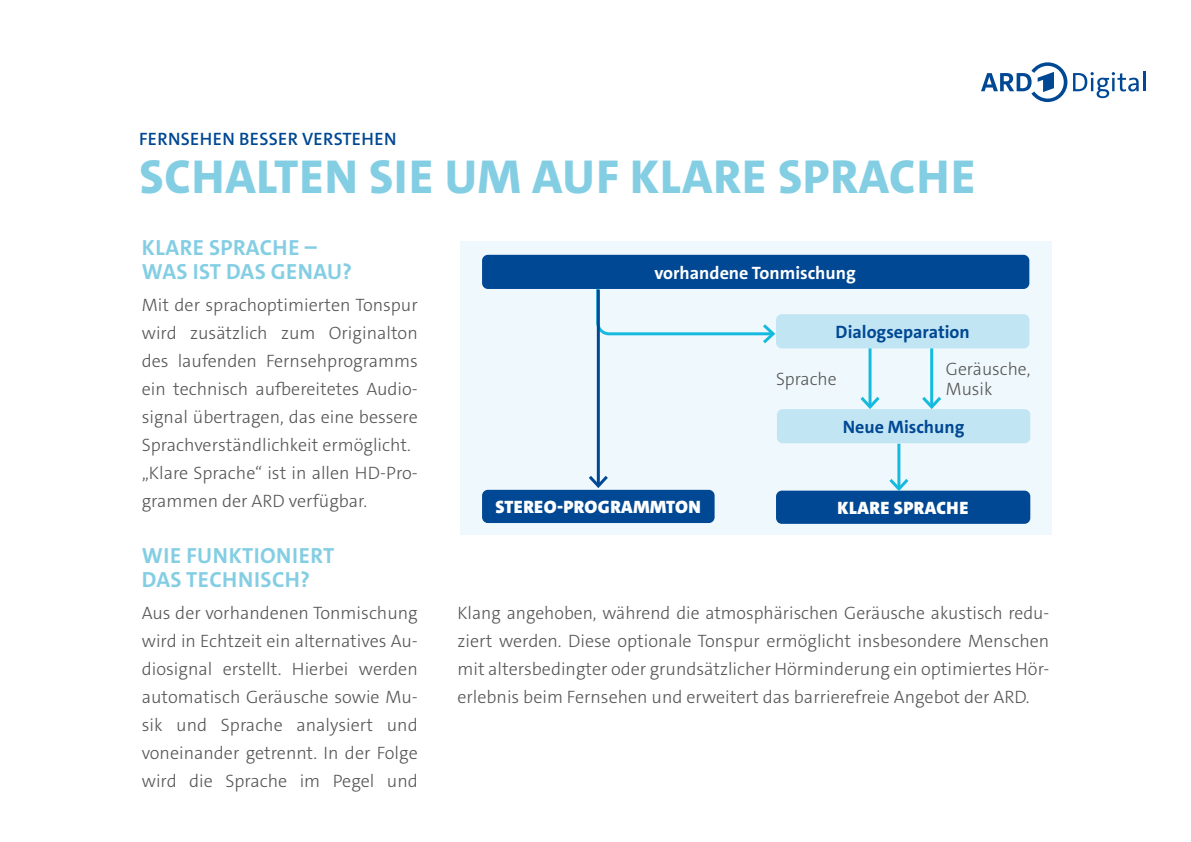
<style>
.page{position:relative;width:1191px;height:842px;background:#fff}
.page>*{position:absolute;margin:0;border:0;box-sizing:border-box;transform-origin:0 0}
.t1{font:800 48px "The Sans C5";letter-spacing:.02em;color:#84cee4}
.t2{font:700 22px/24px "The Sans C5";letter-spacing:.02em;color:#84cee4}
.t3{font:300 18px/28px "The Sans C5";color:#565655}
.t4{font:900 18px "The Sans C5 s";letter-spacing:.025em;color:#fff}
.t5{font:700 18px "The Sans C5 s";color:#004893}
.t6{font:600 18px "The Sans C5";letter-spacing:.02em;color:#004893}
.t7{font:700 18px "The Sans C5 s";color:#fff}
</style>
<div class="page">
<div style="left:460px;top:242px;width:592px;height:293px;background:#eff8fc"></div>
<div style="left:776px;top:314px;width:253px;height:34px;background:#c2e5f4;border-radius:6px"></div>
<div style="left:777px;top:409px;width:253px;height:34px;background:#c2e5f4;border-radius:6px"></div>
<div style="left:482px;top:490px;width:232px;height:33px;background:#004893;border-radius:6px"></div>
<div style="left:776px;top:491px;width:254px;height:33px;background:#004893;border-radius:6px"></div>
<hr style="left:897px;top:444px;width:3px;height:45px;background:#16bade">
<svg style="left:886px;top:476px;width:25px;height:15px"></svg>
<hr style="left:930px;top:348px;width:3px;height:59px;background:#16bade">
<svg style="left:922px;top:394px;width:20px;height:15px"></svg>
<hr style="left:868px;top:348px;width:3px;height:59px;background:#16bade">
<svg style="left:860px;top:394px;width:20px;height:15px"></svg>
<svg style="left:596px;top:289px;width:181px;height:57px"></svg>
<hr style="left:597px;top:290px;width:3px;height:196px;background:#004893">
<svg style="left:585px;top:473px;width:26px;height:17px"></svg>
<div style="left:482px;top:255px;width:547px;height:34px;background:#004893;border-radius:6px"></div>
<svg style="left:981px;top:62px;width:86px;height:40px"></svg>
<svg style="left:1073px;top:72px;width:72px;height:26px"></svg>
<p class="t6" style="left:139px;top:128px;width:259px">FERNSEHEN BESSER VERSTEHEN</p>
<h1 class="t1" style="left:139px;top:146px;width:837px">SCHALTEN SIE UM AUF KLARE SPRACHE</h1>
<p class="t2" style="left:142px;top:236px;width:212px">KLARE SPRACHE –<br>WAS IST DAS GENAU?</p>
<p class="t3" style="left:142px;top:291px;width:277px">Mit der sprachoptimierten Tonspur wird zusätzlich zum Originalton des laufenden Fernsehprogramms ein technisch aufbereitetes Audio&shy;signal übertragen, das eine bessere Sprachverständlichkeit ermöglicht. „Klare Sprache“ ist in allen HD-Pro&shy;grammen der ARD verfügbar.</p>
<p class="t2" style="left:142px;top:544px;width:194px">WIE FUNKTIONIERT<br>DAS TECHNISCH?</p>
<p class="t3" style="left:142px;top:599px;width:277px;text-align:justify">Aus der vorhandenen Tonmischung wird in Echtzeit ein alternatives Au&shy;diosignal erstellt. Hierbei werden automatisch Geräusche sowie Mu&shy;sik und Sprache analysiert und voneinander getrennt. In der Folge wird die Sprache im Pegel und</p>
<p class="t3" style="left:457px;top:599px;width:593px;text-align:justify">Klang angehoben, während die atmosphärischen Geräusche akustisch redu&shy;ziert werden. Diese optionale Tonspur ermöglicht insbesondere Menschen mit altersbedingter oder grundsätzlicher Hörminderung ein optimiertes Hör&shy;erlebnis beim Fernsehen und erweitert das barrierefreie Angebot der ARD.</p>
<p class="t7" style="left:654px;top:261px;width:203px">vorhandene Tonmischung</p>
<p class="t5" style="left:835px;top:320px;width:136px">Dialogseparation</p>
<p class="t3" style="left:776px;top:365px;width:62px">Sprache</p>
<p class="t3" style="left:946px;top:359px;width:86px;line-height:20px">Geräusche,<br>Musik</p>
<p class="t5" style="left:842px;top:415px;width:123px">Neue Mischung</p>
<p class="t4" style="left:495px;top:495px;width:207px">STEREO-PROGRAMMTON</p>
<p class="t4" style="left:837px;top:496px;width:132px">KLARE SPRACHE</p>
</div>
